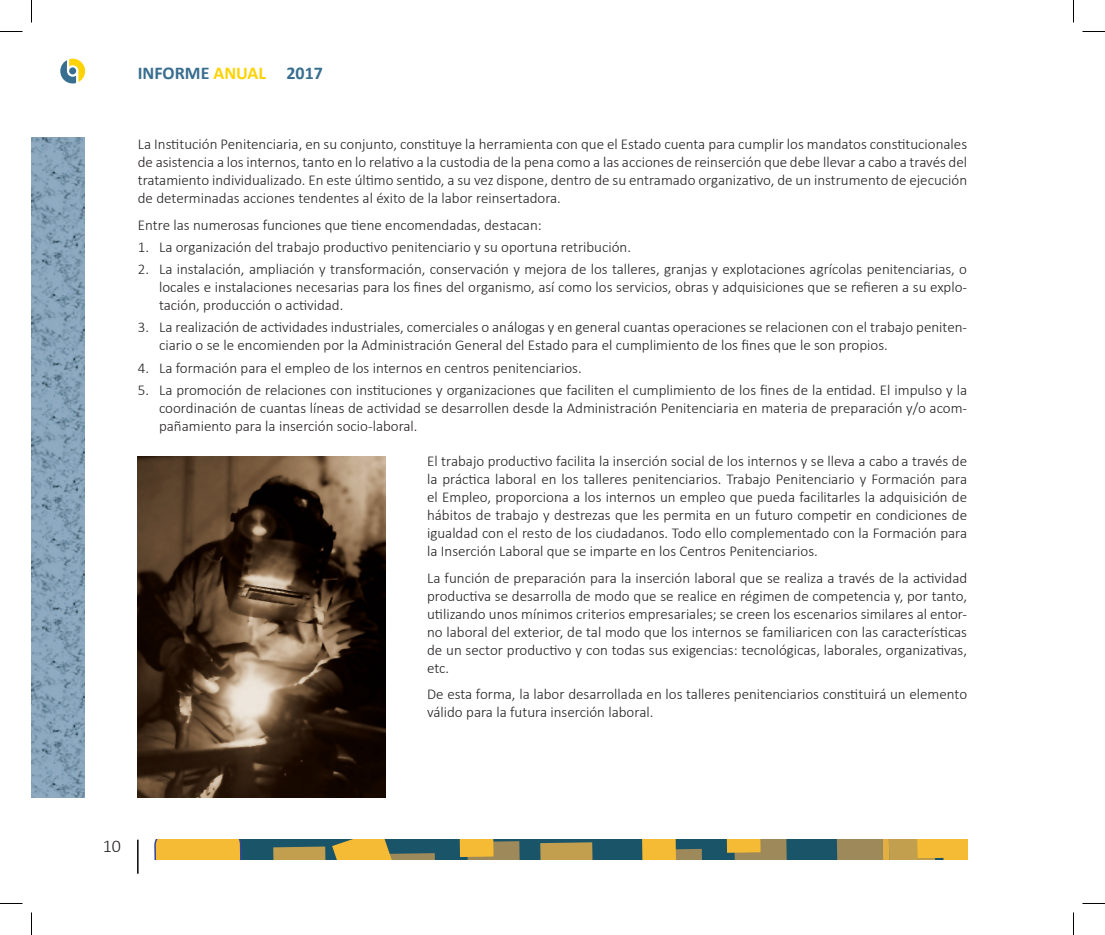
<style>
.page{position:relative;width:1105px;height:935px;background:#fff}
.page>*{position:absolute;margin:0;border:0;box-sizing:border-box;transform-origin:0 0}
.t1{font:700 18px "Calibri";color:#386e8f}
.t2{font:300 18px "Calibri";color:#231f20}
.t3{font:300 15px/18px "Calibri";color:#231f20;text-align:justify}
.s1{color:#fed304}
</style>
<div class="page">
<img style="left:32px;top:138px;width:53px;height:659px">
<svg style="left:155px;top:839px;width:812px;height:21px;background:#8e8852"></svg>
<svg style="left:60px;top:58px;width:26px;height:26px"></svg>
<div style="left:69px;top:67px;width:7px;height:7px;background:#386e8f;border-radius:50%"></div>
<hr style="left:137px;top:839px;width:2px;height:34px;background:#000">
<img style="left:138px;top:457px;width:248px;height:340px">
<svg style="left:0;top:31px;width:22px;height:1px"></svg>
<svg style="left:1082px;top:31px;width:23px;height:1px"></svg>
<svg style="left:0;top:903px;width:22px;height:1px"></svg>
<svg style="left:1082px;top:903px;width:23px;height:1px"></svg>
<svg style="left:31px;top:0;width:1px;height:22px"></svg>
<svg style="left:31px;top:912px;width:1px;height:23px"></svg>
<svg style="left:1073px;top:0;width:1px;height:22px"></svg>
<svg style="left:1073px;top:912px;width:1px;height:23px"></svg>
<p class="t1" style="left:138px;top:62px;width:187px">INFORME <span class="s1">ANUAL</span> 2017</p>
<p class="t3" style="left:138px;top:135px;width:831px">La Institución Penitenciaria, en su conjunto, constituye la herramienta con que el Estado cuenta para cumplir los mandatos constitucionales de asistencia a los internos, tanto en lo relativo a la custodia de la pena como a las acciones de reinserción que debe llevar a cabo a través del tratamiento individualizado. En este último sentido, a su vez dispone, dentro de su entramado organizativo, de un instrumento de ejecución de determinadas acciones tendentes al éxito de la labor reinsertadora.</p>
<p class="t3" style="left:138px;top:215px;width:405px">Entre las numerosas funciones que tiene encomendadas, destacan:</p>
<p class="t3" style="left:138px;top:238px;width:495px">1. La organización del trabajo productivo penitenciario y su oportuna retribución.</p>
<p class="t3" style="left:159px;top:260px;width:809px;text-indent:-21px">2. La instalación, ampliación y transformación, conservación y mejora de los talleres, granjas y explotaciones agrícolas penitenciarias, o locales e instalaciones necesarias para los fines del organismo, así como los servicios, obras y adquisiciones que se refieren a su explo&shy;tación, producción o actividad.</p>
<p class="t3" style="left:159px;top:318px;width:809px;text-indent:-21px">3. La realización de actividades industriales, comerciales o análogas y en general cuantas operaciones se relacionen con el trabajo peniten&shy;ciario o se le encomienden por la Administración General del Estado para el cumplimiento de los fines que le son propios.</p>
<p class="t3" style="left:138px;top:358px;width:445px">4. La formación para el empleo de los internos en centros penitenciarios.</p>
<p class="t3" style="left:159px;top:381px;width:809px;text-indent:-21px">5. La promoción de relaciones con instituciones y organizaciones que faciliten el cumplimiento de los fines de la entidad. El impulso y la coordinación de cuantas líneas de actividad se desarrollen desde la Administración Penitenciaria en materia de preparación y/o acom&shy;pañamiento para la inserción socio-laboral.</p>
<p class="t3" style="left:427px;top:452px;width:541px">El trabajo productivo facilita la inserción social de los internos y se lleva a cabo a través de la práctica laboral en los talleres penitenciarios. Trabajo Penitenciario y Formación para el Empleo, proporciona a los internos un empleo que pueda facilitarles la adquisición de hábitos de trabajo y destrezas que les permita en un futuro competir en condiciones de igualdad con el resto de los ciudadanos. Todo ello complementado con la Formación para la Inserción Laboral que se imparte en los Centros Penitenciarios.</p>
<p class="t3" style="left:427px;top:568px;width:541px">La función de preparación para la inserción laboral que se realiza a través de la actividad productiva se desarrolla de modo que se realice en régimen de competencia y, por tanto, utilizando unos mínimos criterios empresariales; se creen los escenarios similares al entor&shy;no laboral del exterior, de tal modo que los internos se familiaricen con las características de un sector productivo y con todas sus exigencias: tecnológicas, laborales, organizativas, etc.</p>
<p class="t3" style="left:427px;top:685px;width:541px">De esta forma, la labor desarrollada en los talleres penitenciarios constituirá un elemento válido para la futura inserción laboral.</p>
<p class="t2" style="left:103px;top:835px;width:20px">10</p>
</div>
